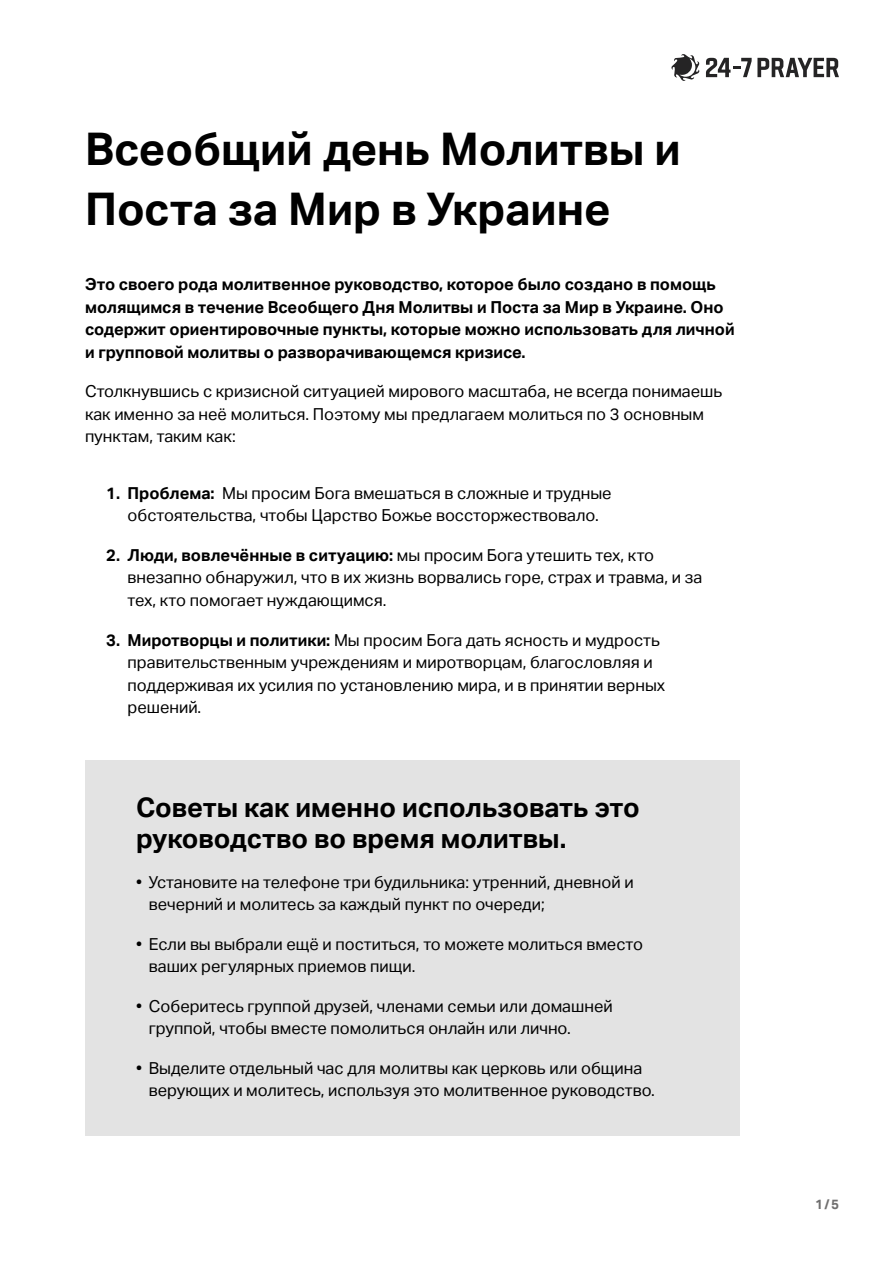
<style>
.page{position:relative;width:893px;height:1263px;background:#fff}
.page>*{position:absolute;margin:0;border:0;box-sizing:border-box;transform-origin:0 0}
.t1{font:700 45px/60px "Aktiv Grotesk";color:#000}
.t2{font:700 27px/31.5px "Aktiv Grotesk";color:#000}
.t3{font:16.5px/22.5px "Aktiv Grotesk";color:#000}
.t4{font:700 16.5px/22.5px "Aktiv Grotesk";color:#000}
.t5{font:700 13.5px "Aktiv Grotesk";color:#706f6f}
.s1{font-weight:700}
</style>
<div class="page">
<div style="left:85px;top:760px;width:655px;height:375px;background:#e3e3e3"></div>
<svg style="left:671px;top:54px;width:168px;height:27px"></svg>
<p class="t1" style="left:85px;top:120px;width:597px">Всеобщий день Молитвы и<br>Поста за Мир в Украине</p>
<p class="t4" style="left:85px;top:273px;width:651px">Это своего рода молитвенное руководство, которое было создано в помощь молящимся в течение Всеобщего Дня Молитвы и Поста за Мир в Украине. Оно содержит ориентировочные пункты, которые можно использовать для личной и групповой молитвы о разворачивающемся кризисе.</p>
<p class="t3" style="left:85px;top:380px;width:639px">Столкнувшись с кризисной ситуацией мирового масштаба, не всегда понимаешь как именно за неё молиться. Поэтому мы предлагаем молиться по 3 основным пунктам, таким как:</p>
<p class="t3" style="left:106px;top:482px;width:507px;text-align:center"><span class="s1">1. Проблема:</span> Мы просим Бога вмешаться в сложные и трудные обстоятельства, чтобы Царство Божье воссторжествовало.</p>
<p class="t3" style="left:128px;top:544px;width:576px;text-indent:-21px"><span class="s1">2. Люди, вовлечённые в ситуацию:</span> мы просим Бога утешить тех, кто внезапно обнаружил, что в их жизнь ворвались горе, страх и травма, и за тех, кто помогает нуждающимся.</p>
<p class="t3" style="left:128px;top:628px;width:539px;text-indent:-21px"><span class="s1">3. Миротворцы и политики:</span> Мы просим Бога дать ясность и мудрость правительственным учреждениям и миротворцам, благословляя и поддерживая их усилия по установлению мира, и в принятии верных решений.</p>
<p class="t2" style="left:136px;top:792px;width:505px">Советы как именно использовать это руководство во время молитвы.</p>
<p class="t3" style="left:149px;top:871px;width:486px;text-indent:-13px">• Установите на телефоне три будильника: утренний, дневной и вечерний и молитесь за каждый пункт по очереди;</p>
<p class="t3" style="left:149px;top:933px;width:496px;text-indent:-13px">• Если вы выбрали ещё и поститься, то можете молиться вместо ваших регулярных приемов пищи.</p>
<p class="t3" style="left:149px;top:995px;width:465px;text-indent:-13px">• Соберитесь группой друзей, членами семьи или домашней группой, чтобы вместе помолиться онлайн или лично.</p>
<p class="t3" style="left:149px;top:1057px;width:507px;text-indent:-13px">• Выделите отдельный час для молитвы как церковь или община верующих и молитесь, используя это молитвенное руководство.</p>
<p class="t5" style="left:815px;top:1196px;width:25px">1/5</p>
</div>
